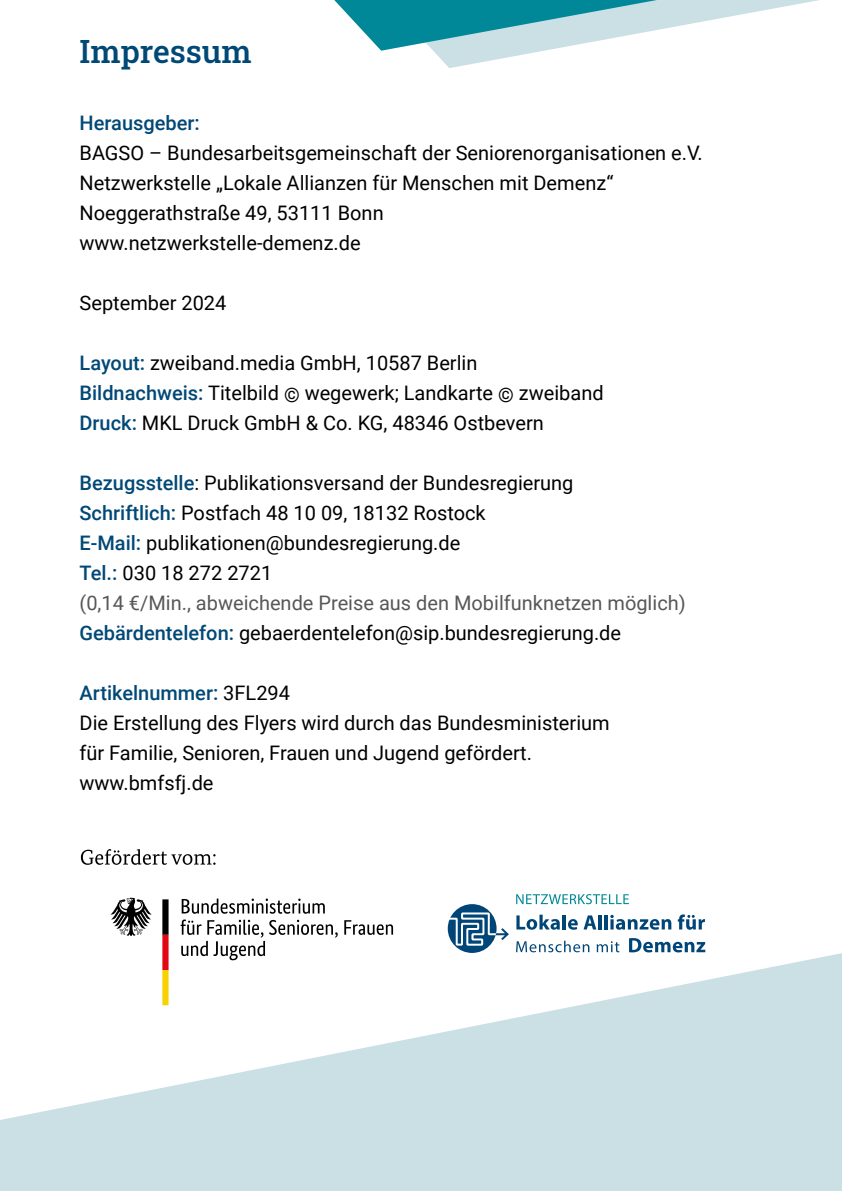
<style>
.page{position:relative;width:842px;height:1191px;background:#fff}
.page>*{position:absolute;margin:0;border:0;box-sizing:border-box;transform-origin:0 0}
.HL1_Impr{font:32px "Roboto Slab";color:#004876}
.Flißtext_Roboto_10Pt{font:20px/30px "Roboto";color:#000}
.Flißtext_Roboto_10Pt-2{font:20px/30px "Roboto";color:#575756}
.Flißtext_Roboto_10Pt-3{font:500 20px "Roboto";color:#004876}
.IMP-HL2{font:500 20px "Roboto";color:#004876}
.s1{font-weight:500;color:#004876}
.s2{color:#000}
.s3{font-weight:400;color:#000}
</style>
<div class="page">
<svg style="left:181px;top:898px;width:212px;height:40px"></svg>
<svg style="left:110px;top:897px;width:42px;height:39px"></svg>
<svg style="left:162px;top:899px;width:7px;height:40px"></svg>
<svg style="left:81px;top:849px;width:135px;height:15px"></svg>
<svg style="left:516px;top:894px;width:113px;height:10px"></svg>
<div style="left:448px;top:904px;width:49px;height:49px;background:#004577;border-radius:50%"></div>
<svg style="left:448px;top:912px;width:61px;height:27px"></svg>
<svg style="left:516px;top:914px;width:44px;height:15px"></svg>
<hr style="left:562px;top:914px;width:4px;height:15px;background:#004577">
<svg style="left:568px;top:915px;width:28px;height:14px"></svg>
<hr style="left:598px;top:914px;width:3px;height:15px;background:#004577">
<hr style="left:604px;top:914px;width:4px;height:15px;background:#004577">
<svg style="left:610px;top:915px;width:61px;height:14px"></svg>
<svg style="left:678px;top:914px;width:27px;height:15px"></svg>
<svg style="left:665px;top:0;width:154px;height:29px"></svg>
<svg style="left:334px;top:0;width:331px;height:68px"></svg>
<svg style="left:0;top:939px;width:842px;height:252px;fill:#cae0e5"></svg>
<h1 class="HL1_Impr" style="left:80px;top:30px;width:174px">Impressum</h1>
<h2 class="IMP-HL2" style="left:80px;top:109px;width:122px">Herausgeber:</h2>
<p class="Flißtext_Roboto_10Pt" style="left:80px;top:137px;width:625px">BAGSO – Bundesarbeitsgemeinschaft der Seniorenorganisationen e.V.</p>
<p class="Flißtext_Roboto_10Pt" style="left:80px;top:167px;width:535px">Netzwerkstelle „Lokale Allianzen für Menschen mit Demenz“</p>
<p class="Flißtext_Roboto_10Pt" style="left:80px;top:197px;width:306px">Noeggerathstraße 49, 53111 Bonn</p>
<p class="Flißtext_Roboto_10Pt" style="left:80px;top:227px;width:283px">www.netzwerkstelle-demenz.de</p>
<p class="Flißtext_Roboto_10Pt" style="left:80px;top:287px;width:148px">September 2024</p>
<p class="Flißtext_Roboto_10Pt" style="left:80px;top:347px;width:399px"><span class="s1">Layout:</span> zweiband.media GmbH, 10587 Berlin</p>
<p class="Flißtext_Roboto_10Pt" style="left:80px;top:377px;width:526px"><span class="s1">Bildnachweis:</span> Titelbild © wegewerk; Landkarte © zweiband</p>
<p class="Flißtext_Roboto_10Pt" style="left:80px;top:407px;width:466px"><span class="s1">Druck:</span> MKL Druck GmbH &amp; Co. KG, 48346 Ostbevern</p>
<p class="Flißtext_Roboto_10Pt" style="left:80px;top:467px;width:495px"><span class="s1">Bezugsstelle</span>: Publikationsversand der Bundesregierung</p>
<p class="Flißtext_Roboto_10Pt" style="left:80px;top:497px;width:408px"><span class="s1">Schriftlich:</span> Postfach 48 10 09, 18132 Rostock</p>
<p class="Flißtext_Roboto_10Pt" style="left:80px;top:527px;width:382px"><span class="s1">E-Mail:</span> publikationen@bundesregierung.de</p>
<p class="Flißtext_Roboto_10Pt-2" style="left:80px;top:557px;width:608px"><span class="s1">Tel.:</span> <span class="s2">030 18 272 2721<br></span>(0,14 €/Min., abweichende Preise aus den Mobilfunknetzen möglich)</p>
<p class="Flißtext_Roboto_10Pt" style="left:80px;top:617px;width:543px"><span class="s1">Gebärdentelefon:</span> gebaerdentelefon@sip.bundesregierung.de</p>
<p class="Flißtext_Roboto_10Pt-3" style="left:80px;top:679px;width:212px">Artikelnummer: <span class="s3">3FL294</span></p>
<p class="Flißtext_Roboto_10Pt" style="left:80px;top:707px;width:532px">Die Erstellung des Flyers wird durch das Bundesministerium für Familie, Senioren, Frauen und Jugend gefördert.</p>
<p class="Flißtext_Roboto_10Pt" style="left:80px;top:767px;width:135px">www.bmfsfj.de</p>
</div>
